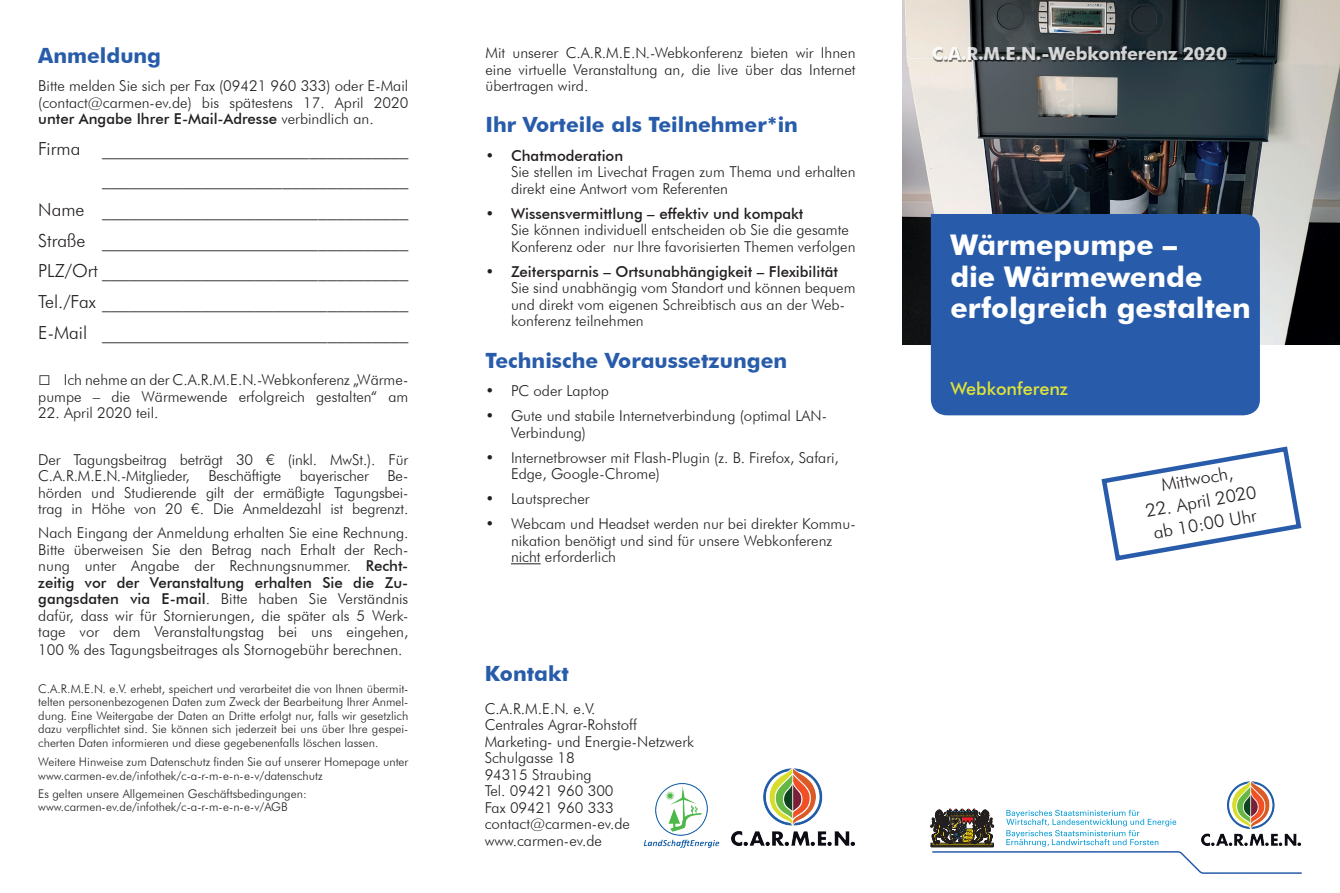
<style>
.page{position:relative;width:1340px;height:893px;background:#fff}
.page>*{position:absolute;margin:0;border:0;box-sizing:border-box;transform-origin:0 0}
.t1{font:700 28.5px/31.5px "Futura BT";color:#fff}
.t2{font:700 21px "Futura BT";color:#285caa}
.t3{font:300 18px/30.6px "Futura BT";color:#231f20}
.t4{font:700 18px "Futura BT";letter-spacing:-.01em;color:#fff}
.t5{font:500 18px "Futura BT";color:#e0e339}
.t6{font:300 15px/16.5px "Futura BT";color:#231f20}
.t7{font:500 15px "Futura BT";color:#231f20}
.t8{font:300 12px/13.5px "Futura BT";color:#231f20}
.s1{font-weight:500}
.s2{font-family:"Arial Narrow";font-weight:400;font-size:21px}
</style>
<div class="page">
<img style="left:902px;top:0;width:437px;height:344px">
<div style="left:933px;top:48px;width:294px;height:14px;background:#231f20;opacity:.75"></div>
<div style="left:930px;top:213px;width:330px;height:203px;background:#285caa"></div>
<svg style="left:1101px;top:446px;width:201px;height:115px"></svg>
<svg style="left:511px;top:563px;width:29px;height:1px"></svg>
<img style="left:643px;top:783px;width:77px;height:65px">
<img style="left:731px;top:768px;width:123px;height:78px">
<img style="left:1227px;top:781px;width:48px;height:28px">
<svg style="left:930px;top:809px;width:372px;height:65px"></svg>
<h2 class="t2" style="left:38px;top:43px;width:124px">Anmeldung</h2>
<p class="t6" style="left:38px;top:78px;width:371px;text-align:justify">Bitte melden Sie sich per Fax (09421 960 333) oder E-Mail (contact@carmen-ev.de) bis spätestens 17. April 2020 <span class="s1">unter Angabe Ihrer E-Mail-Adresse</span> verbindlich an.</p>
<p class="t3" style="left:38px;top:133px;width:371px;text-align:right">Firma __________________________________ __________________________________<br>Name __________________________________ Straße __________________________________ PLZ/Ort __________________________________ Tel./Fax __________________________________ E-Mail __________________________________</p>
<p class="t6" style="left:38px;top:371px;width:371px"><span class="s2">□</span> Ich nehme an der C.A.R.M.E.N.-Webkonferenz „Wärme&shy;pumpe – die Wärmewende erfolgreich gestalten“ am</p>
<p class="t6" style="left:38px;top:404px;width:122px">22. April 2020 teil.</p>
<p class="t6" style="left:38px;top:451px;width:371px;text-align:justify">Der Tagungsbeitrag beträgt 30 € (inkl. MwSt.). Für C.A.R.M.E.N.-Mitglieder, Beschäftigte bayerischer Be&shy;hörden und Studierende gilt der ermäßigte Tagungsbei&shy;trag in Höhe von 20 €. Die Anmeldezahl ist begrenzt.</p>
<p class="t6" style="left:38px;top:524px;width:371px;text-align:justify">Nach Eingang der Anmeldung erhalten Sie eine Rechnung.<br>Bitte überweisen Sie den Betrag nach Erhalt der Rech&shy;nung unter Angabe der Rechnungsnummer. <span class="s1">Recht&shy;zeitig vor der Veranstaltung erhalten Sie die Zu&shy;gangsdaten via E-mail</span>. Bitte haben Sie Verständnis dafür, dass wir für Stornierungen, die später als 5 Werk&shy;tage vor dem Veranstaltungstag bei uns eingehen,</p>
<p class="t6" style="left:38px;top:641px;width:366px">100 % des Tagungsbeitrages als Stornogebühr berechnen.</p>
<p class="t8" style="left:38px;top:681px;width:371px;text-align:justify">C.A.R.M.E.N. e.V. erhebt, speichert und verarbeitet die von Ihnen übermit&shy;telten personenbezogenen Daten zum Zweck der Bearbeitung Ihrer Anmel&shy;dung. Eine Weitergabe der Daten an Dritte erfolgt nur, falls wir gesetzlich dazu verpflichtet sind. Sie können sich jederzeit bei uns über Ihre gespei&shy;cherten Daten informieren und diese gegebenenfalls löschen lassen.</p>
<p class="t8" style="left:38px;top:755px;width:371px">Weitere Hinweise zum Datenschutz finden Sie auf unserer Homepage unter www.carmen-ev.de/infothek/c-a-r-m-e-n-e-v/datenschutz</p>
<p class="t8" style="left:38px;top:786px;width:270px">Es gelten unsere Allgemeinen Geschäftsbedingungen: www.carmen-ev.de/infothek/c-a-r-m-e-n-e-v/AGB</p>
<p class="t6" style="left:485px;top:44px;width:371px;text-align:justify">Mit unserer C.A.R.M.E.N.-Webkonferenz bieten wir Ihnen eine virtuelle Veranstaltung an, die live über das Internet übertragen wird.</p>
<h2 class="t2" style="left:485px;top:112px;width:314px">Ihr Vorteile als Teilnehmer*in</h2>
<p class="t7" style="left:485px;top:146px;width:139px">• Chatmoderation</p>
<p class="t6" style="left:511px;top:164px;width:346px">Sie stellen im Livechat Fragen zum Thema und erhalten direkt eine Antwort vom Referenten</p>
<p class="t6" style="left:511px;top:205px;width:346px;text-indent:-26px">• <span class="s1">Wissensvermittlung – effektiv und kompakt<br></span>Sie können individuell entscheiden ob Sie die gesamte<br>Konferenz oder nur Ihre favorisierten Themen verfolgen</p>
<p class="t6" style="left:511px;top:263px;width:346px;text-indent:-26px">• <span class="s1">Zeitersparnis – Ortsunabhängigkeit – Flexibilität </span>Sie sind unabhängig vom Standort und können bequem und direkt vom eigenen Schreibtisch aus an der Web&shy;konferenz teilnehmen</p>
<h2 class="t2" style="left:485px;top:347px;width:303px">Technische Voraussetzungen</h2>
<p class="t6" style="left:485px;top:382px;width:125px">• PC oder Laptop</p>
<p class="t6" style="left:511px;top:407px;width:317px;text-indent:-26px">• Gute und stabile Internetverbindung (optimal LAN-<br>Verbindung)</p>
<p class="t6" style="left:511px;top:449px;width:329px;text-indent:-26px">• Internetbrowser mit Flash-Plugin (z. B. Firefox, Safari,<br>Edge, Google-Chrome)</p>
<p class="t6" style="left:485px;top:490px;width:106px">• Lautsprecher</p>
<p class="t6" style="left:511px;top:515px;width:346px;text-indent:-26px">• Webcam und Headset werden nur bei direkter Kommu&shy;nikation benötigt und sind für unsere Webkonferenz nicht erforderlich</p>
<h2 class="t2" style="left:484px;top:661px;width:86px">Kontakt</h2>
<p class="t6" style="left:484px;top:700px;width:211px">C.A.R.M.E.N. e.V.<br>Centrales Agrar-Rohstoff<br>Marketing- und Energie-Netzwerk<br>Schulgasse 18<br>94315 Straubing<br>Tel. 09421 960 300<br>Fax 09421 960 333 contact@carmen-ev.de www.carmen-ev.de</p>
<p class="t4" style="left:931px;top:43px;width:297px">C.A.R.M.E.N.-Webkonferenz 2020</p>
<h1 class="t1" style="left:950px;top:229px;width:302px">Wärmepumpe –<br>die Wärmewende erfolgreich gestalten</h1>
<p class="t5" style="left:950px;top:378px;width:119px">Webkonferenz</p>
<p class="t3" style="left:1158px;top:470px;width:74px;rotate:-10deg">Mittwoch,</p>
<p class="t3" style="left:1143px;top:499px;width:114px;line-height:23px;rotate:-10deg">22. April 2020 ab 10:00 Uhr</p>
</div>
